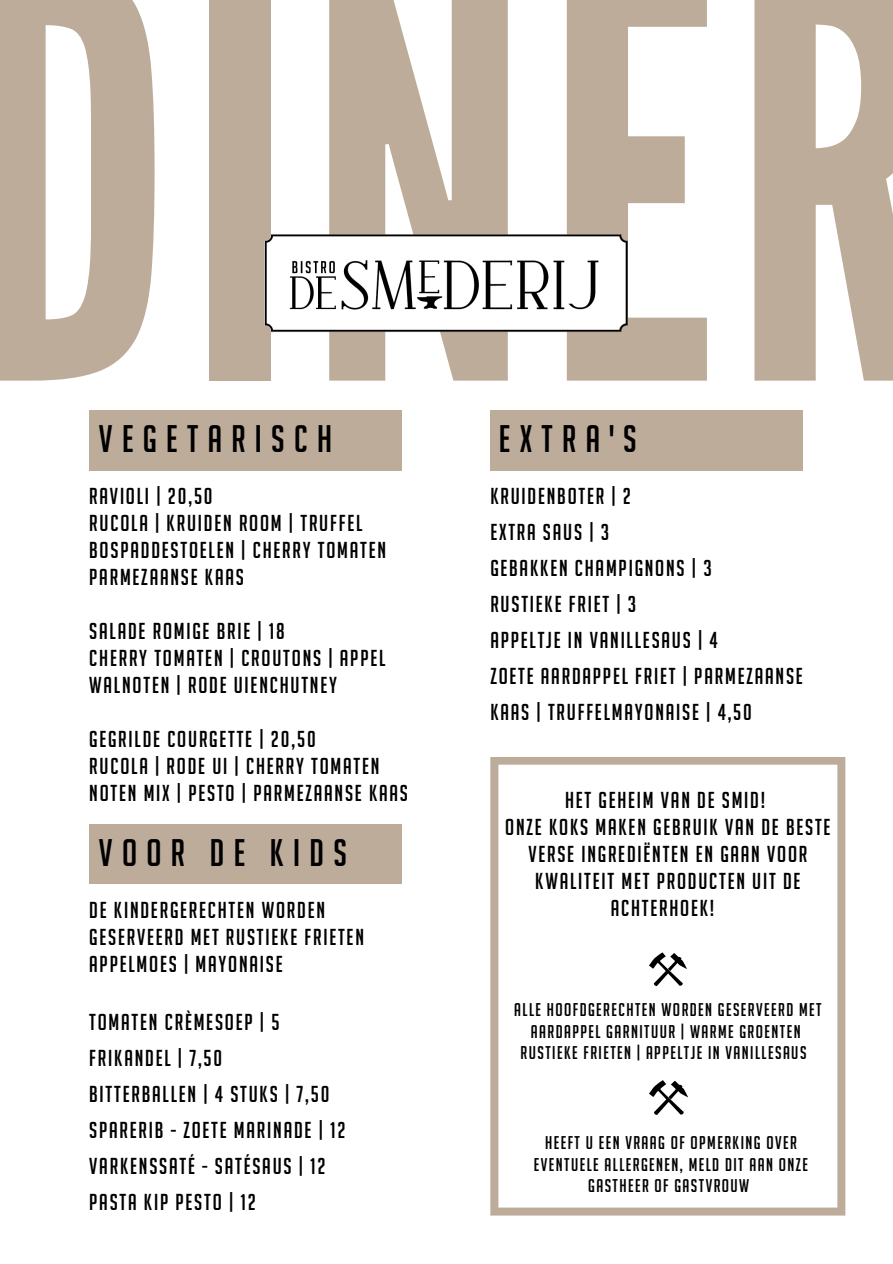
<style>
.page{position:relative;width:893px;height:1264px;background:#fff}
.page>*{position:absolute;margin:0;border:0;box-sizing:border-box;transform-origin:0 0}
.t1{font:566.7px "League Gothic";letter-spacing:.025em;color:#bdac9a}
.t2{font:37.5px "Big Noodle Titling";letter-spacing:.25em;color:#000}
.t3{font:22.5px/27px "Big Noodle Titling";letter-spacing:.08em;color:#000}
.t4{font:18px/21.3px "Big Noodle Titling";letter-spacing:.08em;color:#000;text-align:center}
</style>
<div class="page">
<div style="left:89px;top:410px;width:313px;height:60px;background:#bdac9a"></div>
<div style="left:490px;top:410px;width:313px;height:60px;background:#bdac9a"></div>
<svg style="left:490px;top:757px;width:355px;height:458px"></svg>
<svg style="left:648px;top:952px;width:39px;height:34px"></svg>
<svg style="left:649px;top:1080px;width:39px;height:34px"></svg>
<div style="left:89px;top:824px;width:313px;height:59px;background:#bdac9a"></div>
<img style="left:264px;top:234px;width:364px;height:98px">
<p class="t1" style="left:-38px;top:-149px;width:976px">DINER</p>
<p class="t2" style="left:99px;top:419px;width:235px">VEGETARISCH</p>
<p class="t3" style="left:89px;top:482px;width:125px">RAVIOLI | 20,50</p>
<p class="t3" style="left:89px;top:509px;width:298px">RUCOLA | KRUIDEN ROOM | TRUFFEL<br>BOSPADDESTOELEN | CHERRY TOMATEN</p>
<p class="t3" style="left:89px;top:563px;width:156px">PARMEZAANSE KAAS</p>
<p class="t3" style="left:89px;top:617px;width:197px">SALADE ROMIGE BRIE | 18</p>
<p class="t3" style="left:89px;top:644px;width:298px">CHERRY TOMATEN | CROUTONS | APPEL</p>
<p class="t3" style="left:89px;top:671px;width:249px">WALNOTEN | RODE UIENCHUTNEY</p>
<p class="t3" style="left:89px;top:725px;width:228px">GEGRILDE COURGETTE | 20,50</p>
<p class="t3" style="left:89px;top:752px;width:292px">RUCOLA | RODE UI | CHERRY TOMATEN</p>
<p class="t3" style="left:89px;top:779px;width:320px">NOTEN MIX | PESTO | PARMEZAANSE KAAS</p>
<p class="t2" style="left:99px;top:832px;width:249px">VOOR DE KIDS</p>
<p class="t3" style="left:89px;top:896px;width:237px">DE KINDERGERECHTEN WORDEN</p>
<p class="t3" style="left:89px;top:923px;width:276px">GESERVEERD MET RUSTIEKE FRIETEN<br>APPELMOES | MAYONAISE</p>
<p class="t3" style="left:89px;top:1008px;width:192px">TOMATEN CRÈMESOEP | 5</p>
<p class="t3" style="left:89px;top:1044px;width:134px">FRIKANDEL | 7,50</p>
<p class="t3" style="left:89px;top:1080px;width:242px">BITTERBALLEN | 4 STUKS | 7,50</p>
<p class="t3" style="left:89px;top:1111px;width:258px;line-height:36px">SPARERIB - ZOETE MARINADE | 12<br>VARKENSSATÉ - SATÉSAUS | 12</p>
<p class="t3" style="left:89px;top:1188px;width:168px">PASTA KIP PESTO | 12</p>
<p class="t2" style="left:499px;top:419px;width:139px">EXTRA'S</p>
<p class="t3" style="left:490px;top:482px;width:142px">KRUIDENBOTER | 2</p>
<p class="t3" style="left:490px;top:518px;width:120px">EXTRA SAUS | 3</p>
<p class="t3" style="left:490px;top:554px;width:223px">GEBAKKEN CHAMPIGNONS | 3</p>
<p class="t3" style="left:490px;top:590px;width:147px">RUSTIEKE FRIET | 3</p>
<p class="t3" style="left:490px;top:626px;width:229px">APPELTJE IN VANILLESAUS | 4</p>
<p class="t3" style="left:490px;top:662px;width:314px">ZOETE AARDAPPEL FRIET | PARMEZAANSE</p>
<p class="t3" style="left:490px;top:698px;width:263px">KAAS | TRUFFELMAYONAISE | 4,50</p>
<p class="t3" style="left:565px;top:786px;width:201px">HET GEHEIM VAN DE SMID!</p>
<p class="t3" style="left:505px;top:813px;width:327px;text-align:center">ONZE KOKS MAKEN GEBRUIK VAN DE BESTE<br>VERSE INGREDIËNTEN EN GAAN VOOR<br>KWALITEIT MET PRODUCTEN UIT DE<br>ACHTERHOEK!</p>
<p class="t4" style="left:514px;top:999px;width:309px">ALLE HOOFDGERECHTEN WORDEN GESERVEERD MET<br>AARDAPPEL GARNITUUR | WARME GROENTEN</p>
<p class="t4" style="left:520px;top:1041px;width:287px">RUSTIEKE FRIETEN | APPELTJE IN VANILLESAUS</p>
<p class="t4" style="left:545px;top:1132px;width:253px">HEEFT U EEN VRAAG OF OPMERKING OVER</p>
<p class="t4" style="left:534px;top:1153px;width:275px">EVENTUELE ALLERGENEN, MELD DIT AAN ONZE</p>
<p class="t4" style="left:588px;top:1175px;width:162px">GASTHEER OF GASTVROUW</p>
</div>
